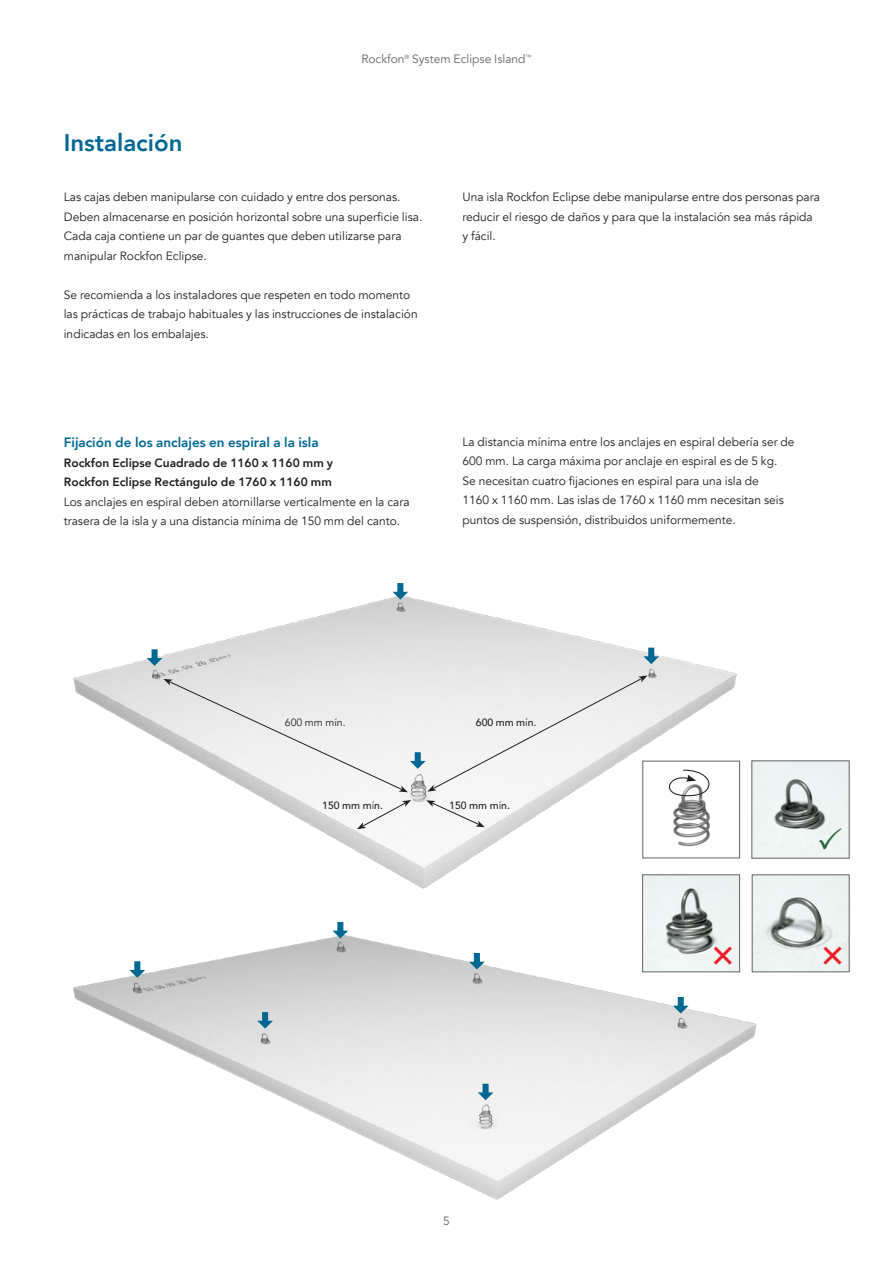
<style>
.page{position:relative;width:893px;height:1263px;background:#fff}
.page>*{position:absolute;margin:0;border:0;box-sizing:border-box;transform-origin:0 0}
.t1{font:800 24px "Avenir";color:#006893}
.t2{font:800 13.5px "Avenir";color:#006893}
.t3{font:12px/19.5px "Avenir";color:#231f20}
.t4{font:800 12px/19.5px "Avenir";color:#231f20}
.t5{font:12px "Avenir";color:#636466}
.t6{font:500 10.5px "Avenir";color:#231f20}
.t7{font:10.5px "Avenir";color:#231f20}
.s1{font-weight:400}
</style>
<div class="page">
<img style="left:73px;top:912px;width:696px;height:288px">
<img style="left:73px;top:597px;width:668px;height:297px">
<img style="left:667px;top:782px;width:49px;height:66px">
<div style="left:643px;top:761px;width:97px;height:97px;border:1px solid #636466"></div>
<svg style="left:658px;top:769px;width:52px;height:28px"></svg>
<svg style="left:426px;top:800px;width:59px;height:27px"></svg>
<svg style="left:357px;top:800px;width:54px;height:29px"></svg>
<img style="left:754px;top:763px;width:93px;height:93px">
<img style="left:754px;top:877px;width:93px;height:93px">
<div style="left:752px;top:875px;width:97px;height:97px;border:1px solid #636466"></div>
<img style="left:644px;top:877px;width:94px;height:93px">
<div style="left:642px;top:875px;width:98px;height:97px;border:1px solid #636466"></div>
<svg style="left:469px;top:953px;width:16px;height:16px"></svg>
<svg style="left:333px;top:922px;width:15px;height:16px"></svg>
<svg style="left:257px;top:1012px;width:16px;height:16px"></svg>
<svg style="left:478px;top:1084px;width:15px;height:16px"></svg>
<svg style="left:129px;top:961px;width:16px;height:17px"></svg>
<svg style="left:673px;top:997px;width:16px;height:16px"></svg>
<svg style="left:392px;top:583px;width:16px;height:17px"></svg>
<svg style="left:147px;top:649px;width:15px;height:17px"></svg>
<svg style="left:643px;top:648px;width:16px;height:16px"></svg>
<svg style="left:163px;top:675px;width:485px;height:117px"></svg>
<svg style="left:819px;top:828px;width:22px;height:22px"></svg>
<svg style="left:714px;top:947px;width:18px;height:18px"></svg>
<svg style="left:823px;top:947px;width:18px;height:18px"></svg>
<h1 class="t1" style="left:64px;top:124px;width:120px">Instalación</h1>
<p class="t5" style="left:361px;top:52px;width:172px">Rockfon<sup>®</sup> System Eclipse Island<sup>™</sup></p>
<p class="t3" style="left:64px;top:188px;width:360px">Las cajas deben manipularse con cuidado y entre dos personas.<br>Deben almacenarse en posición horizontal sobre una superficie lisa.<br>Cada caja contiene un par de guantes que deben utilizarse para manipular Rockfon Eclipse.</p>
<p class="t3" style="left:64px;top:285px;width:355px">Se recomienda a los instaladores que respeten en todo momento las prácticas de trabajo habituales y las instrucciones de instalación indicadas en los embalajes.</p>
<p class="t2" style="left:64px;top:432px;width:256px">Fijación de los anclajes en espiral a la isla</p>
<p class="t4" style="left:64px;top:453px;width:271px">Rockfon Eclipse Cuadrado de 1160 x 1160 mm y<br>Rockfon Eclipse Rectángulo de 1760 x 1160 mm</p>
<p class="t3" style="left:64px;top:492px;width:347px">Los anclajes en espiral deben atornillarse verticalmente en la cara trasera de la isla y a una distancia mínima de 150 mm del canto.</p>
<p class="t3" style="left:462px;top:188px;width:359px">Una isla Rockfon Eclipse debe manipularse entre dos personas para reducir el riesgo de daños y para que la instalación sea más rápida y fácil.</p>
<p class="t3" style="left:462px;top:432px;width:334px">La distancia mínima entre los anclajes en espiral debería ser de 600 mm. La carga máxima por anclaje en espiral es de 5 kg.<br>Se necesitan cuatro fijaciones en espiral para una isla de<br>1160 x 1160 mm. Las islas de 1760 x 1160 mm necesitan seis puntos de suspensión, distribuidos uniformemente.</p>
<p class="t7" style="left:285px;top:716px;width:62px">600 mm mín.</p>
<p class="t6" style="left:322px;top:797px;width:62px">150 mm m<span class="s1">í</span>n.</p>
<p class="t6" style="left:476px;top:713px;width:62px">600 mm m<span class="s1">í</span>n.</p>
<p class="t6" style="left:449px;top:797px;width:62px">150 mm m<span class="s1">í</span>n.</p>
<p class="t5" style="left:443px;top:1213px;width:8px">5</p>
</div>
